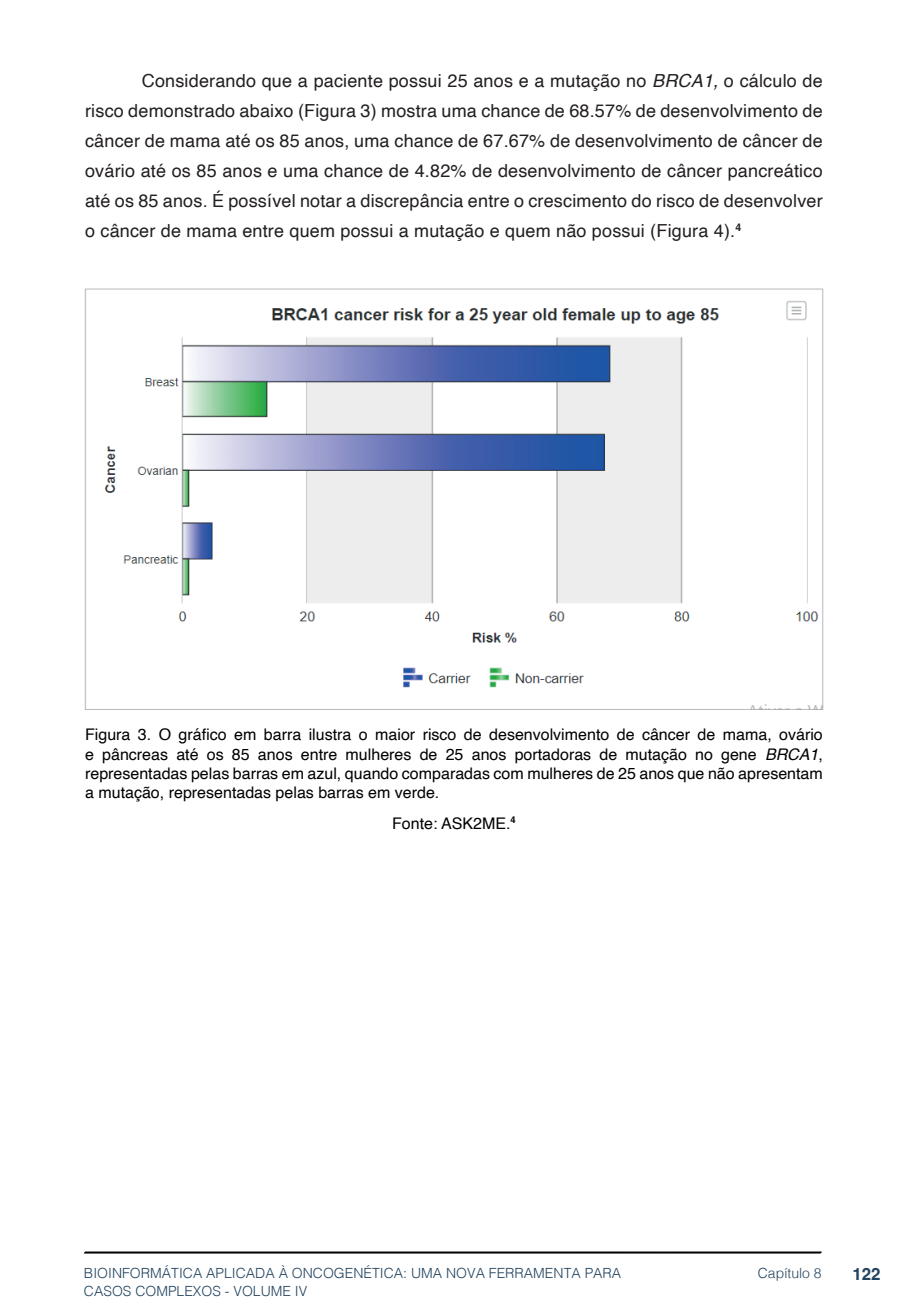
<style>
.page{position:relative;width:908px;height:1304px;background:#fff}
.page>*{position:absolute;margin:0;border:0;box-sizing:border-box;transform-origin:0 0}
.txt{font:18px/30px "Helvetica";letter-spacing:.01em;color:#231f20;text-align:justify}
.t1{font:700 16.8px "Helvetica";color:#23445f}
.imagens_graf_tab{font:16px/19.2px "Helvetica";color:#000;text-align:justify}
.t2{font:300 14px/18px "Helvetica";color:#23445f}
.s1{font-style:italic}
</style>
<div class="page">
<svg style="left:84px;top:1251px;width:737px;height:3px;background:#515151"></svg>
<img style="left:85px;top:288px;width:737px;height:422px">
<p class="txt" style="left:85px;top:66px;width:738px;text-indent:57px">Considerando que a paciente possui 25 anos e a mutação no <span class="s1">BRCA1,</span> o cálculo de risco demonstrado abaixo (Figura 3) mostra uma chance de 68.57% de desenvolvimento de câncer de mama até os 85 anos, uma chance de 67.67% de desenvolvimento de câncer de ovário até os 85 anos e uma chance de 4.82% de desenvolvimento de câncer pancreático até os 85 anos. É possível notar a discrepância entre o crescimento do risco de desenvolver o câncer de mama entre quem possui a mutação e quem não possui (Figura 4).<sup>4</sup></p>
<p class="imagens_graf_tab" style="left:85px;top:726px;width:739px">Figura 3. O gráfico em barra ilustra o maior risco de desenvolvimento de câncer de mama, ovário e pâncreas até os 85 anos entre mulheres de 25 anos portadoras de mutação no gene <span class="s1">BRCA1</span>, representadas pelas barras em azul, quando comparadas com mulheres de 25 anos que não apresentam a mutação, representadas pelas barras em verde.</p>
<p class="imagens_graf_tab" style="left:392px;top:814px;width:125px">Fonte: ASK2ME.<sup>4</sup></p>
<p class="t2" style="left:84px;top:1263px;width:538px">BIOINFORMÁTICA APLICADA À ONCOGENÉTICA: UMA NOVA FERRAMENTA PARA<br>CASOS COMPLEXOS - VOLUME IV</p>
<p class="t2" style="left:757px;top:1263px;width:65px">Capítulo 8</p>
<p class="t1" style="left:851px;top:1264px;width:30px">122</p>
</div>
